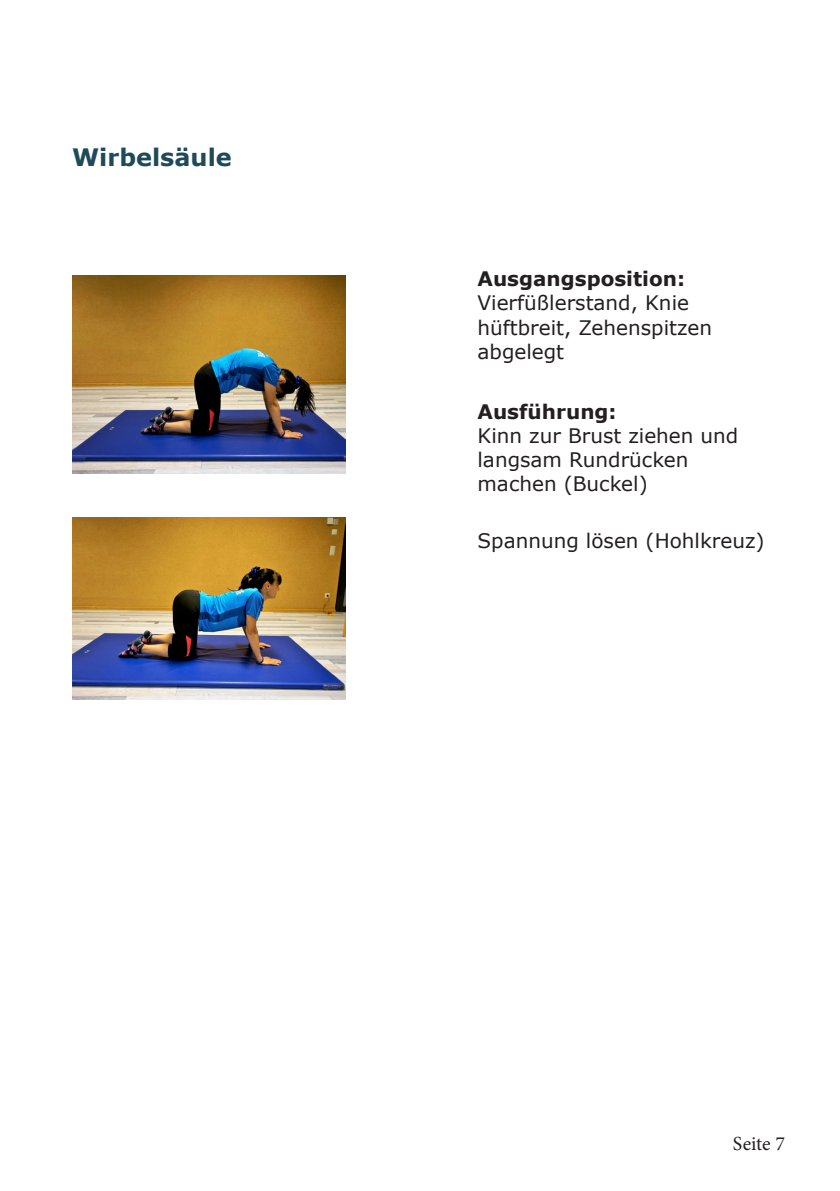
<style>
.page{position:relative;width:840px;height:1191px;background:#fff}
.page>*{position:absolute;margin:0;border:0;box-sizing:border-box;transform-origin:0 0}
.t1{font:700 24px "Verdana";color:#1e4a59}
.t2{font:20px/24px "Verdana";color:#231f20}
.t3{font:700 20px "Verdana";color:#231f20}
.t4{font:20px "Minion Pro";letter-spacing:-.005em;color:#231f20}
</style>
<div class="page">
<img style="left:72px;top:276px;width:273px;height:197px">
<img style="left:72px;top:517px;width:273px;height:182px">
<p class="t1" style="left:72px;top:140px;width:161px">Wirbelsäule</p>
<p class="t3" style="left:477px;top:265px;width:209px">Ausgangsposition:</p>
<p class="t2" style="left:477px;top:291px;width:236px">Vierfüßlerstand, Knie hüftbreit, Zehenspitzen abgelegt</p>
<p class="t3" style="left:477px;top:397px;width:140px">Ausführung:</p>
<p class="t2" style="left:477px;top:423px;width:262px">Kinn zur Brust ziehen und langsam Rundrücken machen (Buckel)</p>
<p class="t2" style="left:477px;top:528px;width:288px">Spannung lösen (Hohlkreuz)</p>
<p class="t4" style="left:732px;top:1130px;width:53px">Seite 7</p>
</div>
